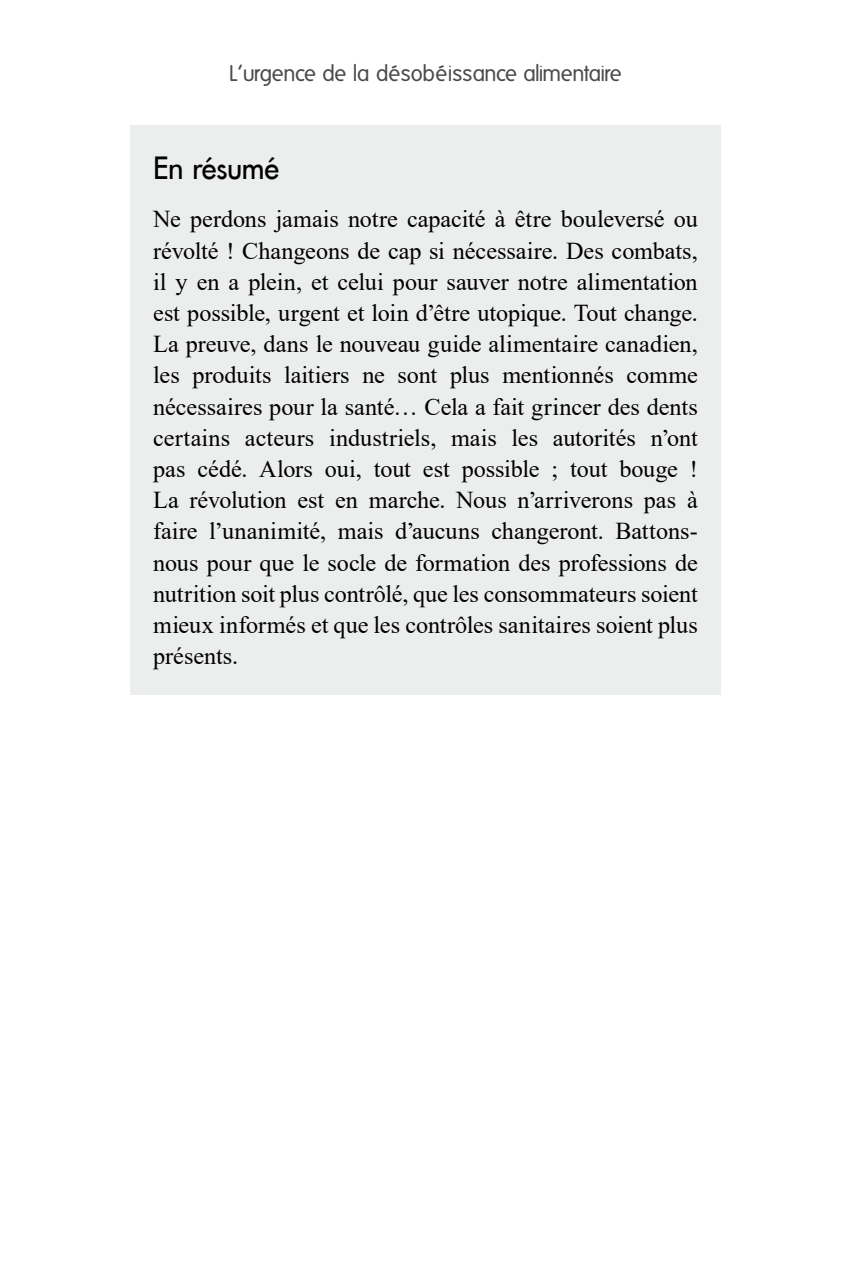
<style>
.page{position:relative;width:851px;height:1276px;background:#fff}
.page>*{position:absolute;margin:0;border:0;box-sizing:border-box;transform-origin:0 0}
.t1{font:30px "Futura LT";letter-spacing:-.015em;color:#000}
.t2{font:24.2px/31.2px "Times New Roman";color:#000;text-align:justify}
.t3{font:22px "Folks";letter-spacing:-.015em;color:#4b4b4d}
</style>
<div class="page">
<div style="left:130px;top:125px;width:590px;height:569px;background:#eceded"></div>
<p class="t3" style="left:229px;top:61px;width:394px">L’urgence de la désobéissance alimentaire</p>
<p class="t1" style="left:153px;top:149px;width:127px">En résumé</p>
<p class="t2" style="left:153px;top:203px;width:546px">Ne perdons jamais notre capacité à être bouleversé ou révolté ! Changeons de cap si nécessaire. Des combats, il y en a plein, et celui pour sauver notre alimentation est possible, urgent et loin d’être utopique. Tout change.<br>La preuve, dans le nouveau guide alimentaire canadien, les produits laitiers ne sont plus mentionnés comme nécessaires pour la santé… Cela a fait grincer des dents certains acteurs industriels, mais les autorités n’ont pas cédé. Alors oui, tout est possible ; tout bouge !<br>La révolution est en marche. Nous n’arriverons pas à faire l’unanimité, mais d’aucuns changeront. Battons&shy;nous pour que le socle de formation des professions de nutrition soit plus contrôlé, que les consommateurs soient mieux informés et que les contrôles sanitaires soient plus présents.</p>
</div>
